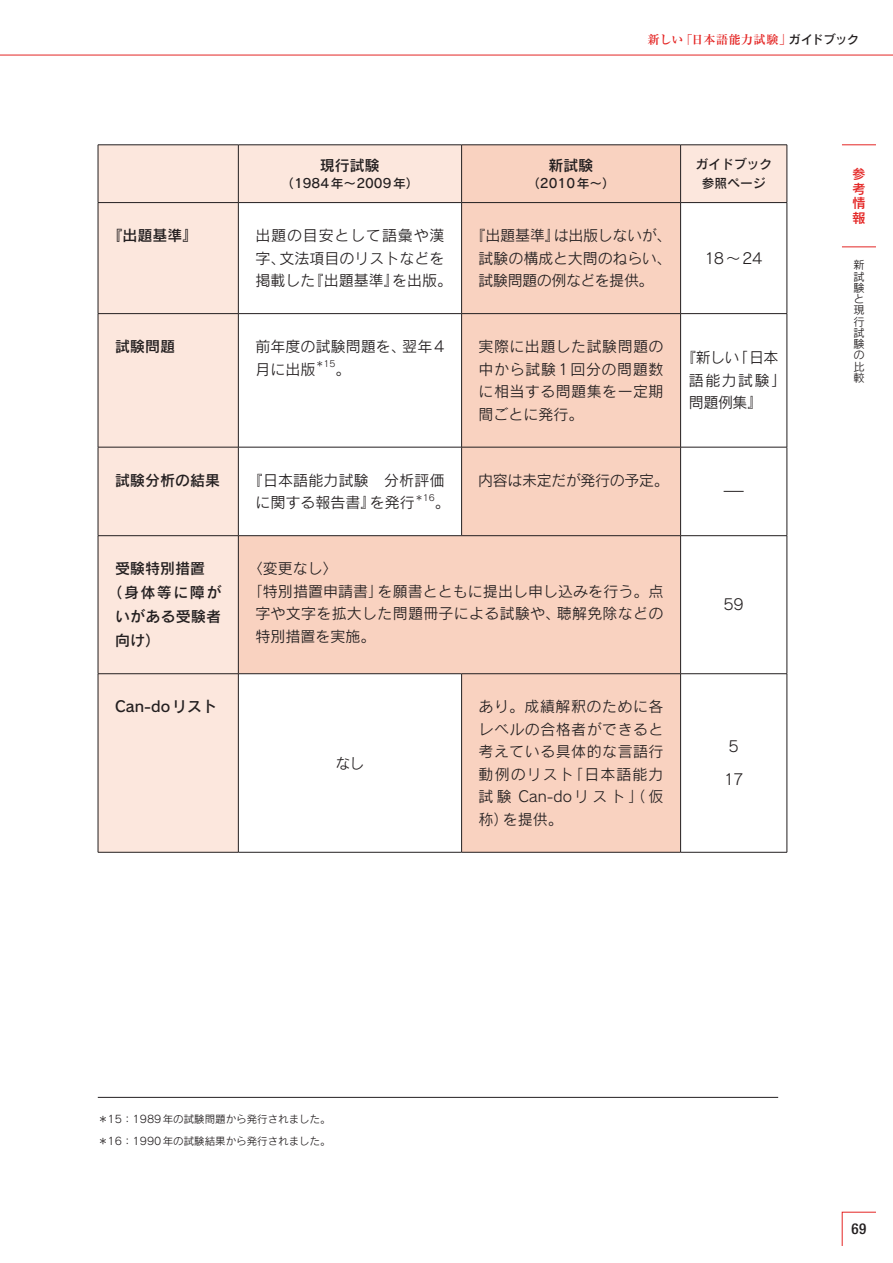
<style>
.page{position:relative;width:893px;height:1263px;background:#fff}
.page>*{position:absolute;margin:0;border:0;box-sizing:border-box;transform-origin:0 0}
.t1{font:15px/22.5px "Rodin CID M";letter-spacing:.005em;color:#231f20;text-align:justify}
.t2{font:15px "Rodin CID DB";color:#231f20}
.t3{font:15px "Rodin CID M";letter-spacing:-.025em;color:#231f20}
.t4{font:500 condensed 15px "Helvetica Neue";color:#231f20}
.t5{font:15px "Rodin CID M";letter-spacing:.005em;color:#231f20;scale:2 1}
.t6{font:13.5px/14.9px "Rodin CID DB";color:#e42625;text-align:justify}
.t7{font:12.75px/19.5px "Rodin CID DB";color:#231f20;text-align:center}
.t8{font:700 12px "Ryumin Pro";letter-spacing:.035em;color:#e42625}
.t9{font:11.25px/11.2px "Rodin CID M";color:#231f20}
.t10{font:10.5px/21.5px "Rodin CID M";color:#231f20}
.t11{font:8.7px "Rodin CID M";color:#231f20}
.s1{font-family:"Rodin CID DB";font-weight:400;color:#231f20}
</style>
<div class="page">
<hr style="left:842px;top:145px;width:34px;height:1px;background:#e42625">
<hr style="left:842px;top:247px;width:34px;height:1px;background:#e42625">
<hr style="left:0;top:55px;width:893px;height:1px;background:#e42625">
<svg style="left:842px;top:1212px;width:34px;height:34px"></svg>
<hr style="left:98px;top:1097px;width:680px;height:1px;background:#231f20">
<svg style="left:99px;top:146px;width:688px;height:706px;fill:#fce7dd"></svg>
<svg style="left:239px;top:146px;width:441px;height:706px;fill:#f9d2c0"></svg>
<hr style="left:98px;top:145px;width:140px;height:1px;background:#231f20">
<hr style="left:98px;top:145px;width:1px;height:57px;background:#231f20">
<hr style="left:238px;top:145px;width:224px;height:1px;background:#231f20">
<hr style="left:238px;top:145px;width:1px;height:57px;background:#231f20">
<hr style="left:462px;top:145px;width:219px;height:1px;background:#231f20">
<hr style="left:461px;top:145px;width:1px;height:57px;background:#231f20">
<hr style="left:681px;top:145px;width:106px;height:1px;background:#231f20">
<hr style="left:680px;top:145px;width:1px;height:57px;background:#231f20">
<hr style="left:787px;top:145px;width:1px;height:57px;background:#231f20">
<hr style="left:98px;top:202px;width:140px;height:1px;background:#231f20">
<hr style="left:98px;top:203px;width:1px;height:110px;background:#231f20">
<hr style="left:238px;top:202px;width:224px;height:1px;background:#231f20">
<hr style="left:238px;top:203px;width:1px;height:110px;background:#231f20">
<hr style="left:462px;top:202px;width:219px;height:1px;background:#231f20">
<hr style="left:461px;top:203px;width:1px;height:110px;background:#231f20">
<hr style="left:681px;top:202px;width:106px;height:1px;background:#231f20">
<hr style="left:680px;top:203px;width:1px;height:110px;background:#231f20">
<hr style="left:787px;top:203px;width:1px;height:110px;background:#231f20">
<hr style="left:98px;top:313px;width:140px;height:1px;background:#231f20">
<hr style="left:98px;top:314px;width:1px;height:133px;background:#231f20">
<hr style="left:238px;top:313px;width:224px;height:1px;background:#231f20">
<hr style="left:238px;top:314px;width:1px;height:133px;background:#231f20">
<hr style="left:462px;top:313px;width:219px;height:1px;background:#231f20">
<hr style="left:461px;top:314px;width:1px;height:133px;background:#231f20">
<hr style="left:681px;top:313px;width:106px;height:1px;background:#231f20">
<hr style="left:680px;top:314px;width:1px;height:133px;background:#231f20">
<hr style="left:787px;top:314px;width:1px;height:133px;background:#231f20">
<hr style="left:98px;top:447px;width:140px;height:1px;background:#231f20">
<hr style="left:98px;top:447px;width:1px;height:88px;background:#231f20">
<hr style="left:238px;top:447px;width:224px;height:1px;background:#231f20">
<hr style="left:238px;top:447px;width:1px;height:88px;background:#231f20">
<hr style="left:462px;top:447px;width:219px;height:1px;background:#231f20">
<hr style="left:461px;top:447px;width:1px;height:88px;background:#231f20">
<hr style="left:681px;top:447px;width:106px;height:1px;background:#231f20">
<hr style="left:680px;top:447px;width:1px;height:88px;background:#231f20">
<hr style="left:787px;top:447px;width:1px;height:88px;background:#231f20">
<hr style="left:98px;top:535px;width:140px;height:1px;background:#231f20">
<hr style="left:98px;top:536px;width:1px;height:137px;background:#231f20">
<hr style="left:238px;top:535px;width:224px;height:1px;background:#231f20">
<hr style="left:238px;top:536px;width:1px;height:137px;background:#231f20">
<hr style="left:462px;top:535px;width:219px;height:1px;background:#231f20">
<hr style="left:681px;top:535px;width:106px;height:1px;background:#231f20">
<hr style="left:680px;top:536px;width:1px;height:137px;background:#231f20">
<hr style="left:787px;top:536px;width:1px;height:137px;background:#231f20">
<hr style="left:98px;top:673px;width:140px;height:1px;background:#231f20">
<hr style="left:98px;top:674px;width:1px;height:178px;background:#231f20">
<hr style="left:238px;top:673px;width:224px;height:1px;background:#231f20">
<hr style="left:238px;top:674px;width:1px;height:178px;background:#231f20">
<hr style="left:462px;top:673px;width:219px;height:1px;background:#231f20">
<hr style="left:461px;top:674px;width:1px;height:178px;background:#231f20">
<hr style="left:681px;top:673px;width:106px;height:1px;background:#231f20">
<hr style="left:680px;top:674px;width:1px;height:178px;background:#231f20">
<hr style="left:787px;top:674px;width:1px;height:178px;background:#231f20">
<hr style="left:98px;top:852px;width:140px;height:1px;background:#231f20">
<hr style="left:238px;top:852px;width:224px;height:1px;background:#231f20">
<hr style="left:462px;top:852px;width:219px;height:1px;background:#231f20">
<hr style="left:681px;top:852px;width:106px;height:1px;background:#231f20">
<p class="t8" style="left:648px;top:30px;width:213px">新しい「日本語能力試験」<span class="s1">ガイドブック</span></p>
<p class="t2" style="left:320px;top:155px;width:61px">現行試験</p>
<p class="t7" style="left:281px;top:173px;width:139px">（1984年～2009年）</p>
<p class="t2" style="left:549px;top:155px;width:46px">新試験</p>
<p class="t7" style="left:527px;top:173px;width:89px">（2010年～）</p>
<p class="t2" style="left:108px;top:226px;width:91px">『出題基準』</p>
<p class="t1" style="left:255px;top:224px;width:198px;text-align:left">出題の目安として語彙や漢字、文法項目のリストなどを掲載した『出題基準』を出版。</p>
<p class="t1" style="left:478px;top:224px;width:195px;text-indent:-8px">『出題基準』は出版しないが、試験の構成と大問のねらい、試験問題の例などを提供。</p>
<p class="t7" style="left:695px;top:154px;width:78px">ガイドブック参照ページ</p>
<p class="t1" style="left:705px;top:246px;width:59px">18〜24</p>
<p class="t2" style="left:115px;top:337px;width:61px">試験問題</p>
<p class="t1" style="left:255px;top:335px;width:191px">前年度の試験問題を、翌年4月に出版</p>
<p class="t11" style="left:315px;top:359px;width:22px">＊15</p>
<p class="t1" style="left:336px;top:357px;width:16px">。</p>
<p class="t2" style="left:115px;top:470px;width:106px">試験分析の結果</p>
<p class="t1" style="left:255px;top:468px;width:191px;text-indent:-8px">『日本語能力試験　分析評価に関する報告書』を発行</p>
<p class="t11" style="left:415px;top:492px;width:22px">＊16</p>
<p class="t1" style="left:435px;top:491px;width:16px">。</p>
<p class="t1" style="left:479px;top:335px;width:186px">実際に出題した試験問題の中から試験1回分の問題数に相当する問題集を一定期間ごとに発行。</p>
<p class="t1" style="left:689px;top:346px;width:92px;text-indent:-8px">『新しい｢日本語能力試験｣問題例集』</p>
<p class="t3" style="left:478px;top:471px;width:192px">内容は未定だが発行の予定。</p>
<p class="t5" style="left:719px;top:482px;width:16px">−</p>
<p class="t2" style="left:115px;top:559px;width:91px">受験特別措置</p>
<p class="t2" style="left:108px;top:583px;width:115px">（身体等に障が</p>
<p class="t2" style="left:115px;top:607px;width:108px">いがある受験者</p>
<p class="t2" style="left:115px;top:631px;width:46px">向け）</p>
<p class="t2" style="left:115px;top:697px;width:104px">Can-doリスト</p>
<p class="t1" style="left:248px;top:557px;width:91px">〈変更なし〉</p>
<p class="t1" style="left:248px;top:579px;width:417px">「特別措置申請書」を願書とともに提出し申し込みを行う。点</p>
<p class="t1" style="left:255px;top:602px;width:410px">字や文字を拡大した問題冊子による試験や、聴解免除などの</p>
<p class="t1" style="left:255px;top:624px;width:121px">特別措置を実施。</p>
<p class="t1" style="left:335px;top:751px;width:31px">なし</p>
<p class="t1" style="left:479px;top:695px;width:186px">あり。成績解釈のために各レベルの合格者ができると考えている具体的な言語行動例のリスト「日本語能力試験 Can-doリスト」（仮称）を提供。</p>
<p class="t1" style="left:724px;top:593px;width:22px">59</p>
<p class="t1" style="left:729px;top:735px;width:12px">5</p>
<p class="t1" style="left:724px;top:768px;width:21px">17</p>
<p class="t6" style="left:852px;top:166px;width:14px">参考情報</p>
<p class="t9" style="left:853px;top:259px;width:14px">新試験と現行試験の比較</p>
<p class="t10" style="left:98px;top:1108px;width:234px">＊15：1989年の試験問題から発行されました。＊16：1990年の試験結果から発行されました。</p>
<p class="t4" style="left:851px;top:1220px;width:16px">69</p>
</div>
